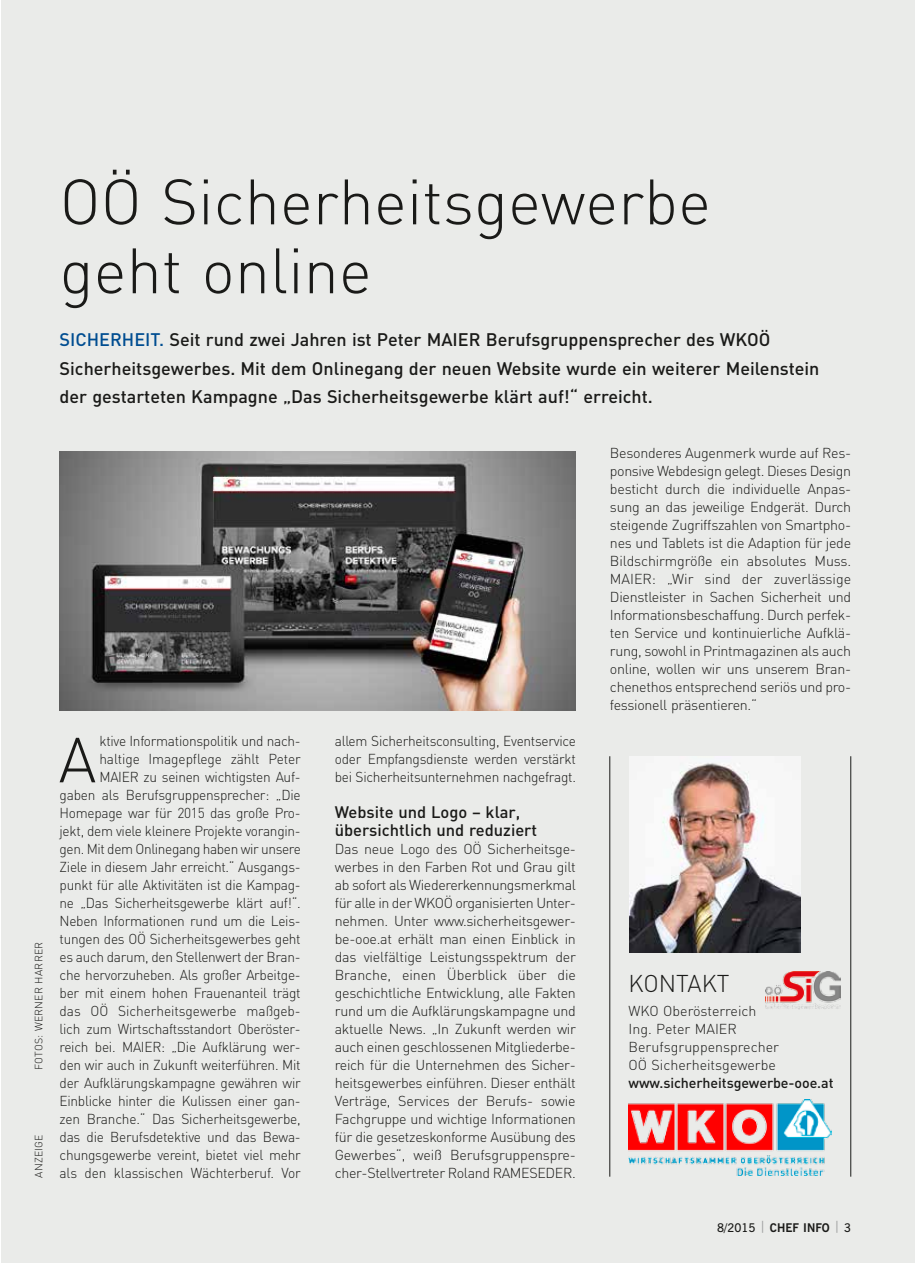
<style>
.page{position:relative;width:915px;height:1263px;background:#fff}
.page>*{position:absolute;margin:0;border:0;box-sizing:border-box;transform-origin:0 0}
.t1{font:63px/68.8px "DIN Light";color:#1a1a18}
.t2{font:62.55px "DIN Light";color:#1a1a18}
.t3{font:24px "DIN Light";color:#1a1a18}
.t4{font:18px/28.5px "DIN Medium";color:#1a1a18}
.t5{font:16.5px/18px "DIN Medium";color:#1a1a18}
.t6{font:14.25px/18px "DIN Light";letter-spacing:-.02em;color:#1a1a18;text-align:justify}
.t7{font:14.25px/18px "DIN Light";letter-spacing:-.02em;color:#1a1a18;text-align:right;scale:.96 1}
.t8{font:14.25px/18px "DIN Light";color:#1a1a18}
.t9{font:14.25px "DIN Medium";letter-spacing:-.005em;color:#1a1a18}
.t10{font:700 12px "News Gothic BT";color:#1a1a18}
.t11{font:10.5px "DIN Light";letter-spacing:.02em;color:#1a1a18}
.s1{color:#004d91}
.s2{font-weight:600}
</style>
<div class="page">
<div style="left:1px;top:0;width:913px;height:1263px;background:#eaebe9"></div>
<img style="left:60px;top:452px;width:515px;height:258px">
<hr style="left:609px;top:756px;width:1px;height:421px;background:#1a1a18">
<hr style="left:850px;top:756px;width:1px;height:421px;background:#1a1a18">
<img style="left:628px;top:1099px;width:202px;height:76px">
<img style="left:629px;top:756px;width:170px;height:196px">
<img style="left:765px;top:971px;width:75px;height:38px">
<p class="t11" style="left:32px;top:1070px;width:130px;rotate:-90deg">FOTOS: WERNER HARRER</p>
<p class="t11" style="left:32px;top:1178px;width:45px;rotate:-90deg">ANZEIGE</p>
<h1 class="t1" style="left:60px;top:167px;width:652px">OÖ Sicherheitsgewerbe geht online</h1>
<p class="t4" style="left:60px;top:325px;width:761px"><span class="s1">SICHERHEIT.</span> Seit rund zwei Jahren ist Peter MAIER Berufsgruppensprecher des WKOÖ<br>Sicherheitsgewerbes. Mit dem Onlinegang der neuen Website wurde ein weiterer Meilenstein der gestarteten Kampagne „Das Sicherheitsgewerbe klärt auf!“ erreicht.</p>
<p class="t7" style="left:60px;top:732px;width:253px">ktive Informationspolitik und nach&shy;haltige Imagepflege zählt Peter MAIER zu seinen wichtigsten Auf-<br>gaben als Berufsgruppensprecher: „Die Homepage war für 2015 das große Pro&shy;jekt, dem viele kleinere Projekte vorangin&shy;gen. Mit dem Onlinegang haben wir unsere Ziele in diesem Jahr erreicht.“ Ausgangs&shy;punkt für alle Aktivitäten ist die Kampag&shy;ne „Das Sicherheitsgewerbe klärt auf!“.<br>Neben Informationen rund um die Leis&shy;tungen des OÖ Sicherheitsgewerbes geht es auch darum, den Stellenwert der Bran&shy;che hervorzuheben. Als großer Arbeitge&shy;ber mit einem hohen Frauenanteil trägt das OÖ Sicherheitsgewerbe maßgeb&shy;lich zum Wirtschaftsstandort Oberöster&shy;reich bei. MAIER: „Die Aufklärung wer&shy;den wir auch in Zukunft weiterführen. Mit der Aufklärungskampagne gewähren wir Einblicke hinter die Kulissen einer gan&shy;zen Branche.“ Das Sicherheitsgewerbe, das die Berufsdetektive und das Bewa&shy;chungsgewerbe vereint, bietet viel mehr als den klassischen Wächterberuf. Vor</p>
<p class="t7" style="left:334px;top:732px;width:252px;text-align:justify">allem Sicherheitsconsulting, Eventservice oder Empfangsdienste werden verstärkt bei Sicherheitsunternehmen nachgefragt.</p>
<h2 class="t2" style="left:59px;top:721px;width:39px">A</h2>
<p class="t5" style="left:334px;top:803px;width:204px">Website und Logo – klar, übersichtlich und reduziert</p>
<p class="t6" style="left:334px;top:840px;width:243px">Das neue Logo des OÖ Sicherheitsge&shy;werbes in den Farben Rot und Grau gilt ab sofort als Wiedererkennungsmerkmal für alle in der WKOÖ organisierten Unter&shy;nehmen. Unter www.sicherheitsgewer&shy;be-ooe.at erhält man einen Einblick in das vielfältige Leistungsspektrum der Branche, einen Überblick über die geschichtliche Entwicklung, alle Fakten rund um die Aufklärungskampagne und aktuelle News. „In Zukunft werden wir auch einen geschlossenen Mitgliederbe&shy;reich für die Unternehmen des Sicher&shy;heitsgewerbes einführen. Dieser enthält Verträge, Services der Berufs- sowie Fachgruppe und wichtige Informationen für die gesetzeskonforme Ausübung des Gewerbes“, weiß Berufsgruppenspre&shy;cher-Stellvertreter Roland RAMESEDER.</p>
<p class="t6" style="left:609px;top:444px;width:243px">Besonderes Augenmerk wurde auf Res&shy;ponsive Webdesign gelegt. Dieses Design besticht durch die individuelle Anpas&shy;sung an das jeweilige Endgerät. Durch steigende Zugriffszahlen von Smartpho&shy;nes und Tablets ist die Adaption für jede Bildschirmgröße ein absolutes Muss.<br>MAIER: „Wir sind der zuverlässige Dienstleister in Sachen Sicherheit und Informationsbeschaffung. Durch perfek&shy;ten Service und kontinuierliche Aufklä&shy;rung, sowohl in Printmagazinen als auch online, wollen wir uns unserem Bran&shy;chenethos entsprechend seriös und pro&shy;fessionell präsentieren.“</p>
<h3 class="t3" style="left:628px;top:968px;width:102px">KONTAKT</h3>
<p class="t8" style="left:628px;top:1002px;width:152px">WKO Oberösterreich<br>Ing. Peter MAIER<br>Berufsgruppensprecher<br>OÖ Sicherheitsgewerbe</p>
<p class="t9" style="left:628px;top:1074px;width:206px">www.sicherheitsgewerbe-ooe.at</p>
<p class="t10" style="left:717px;top:1221px;width:135px"><span class="s2">8/2015</span> <sup>|</sup> CHEF INFO <sup>|</sup> <span class="s2">3</span></p>
</div>
